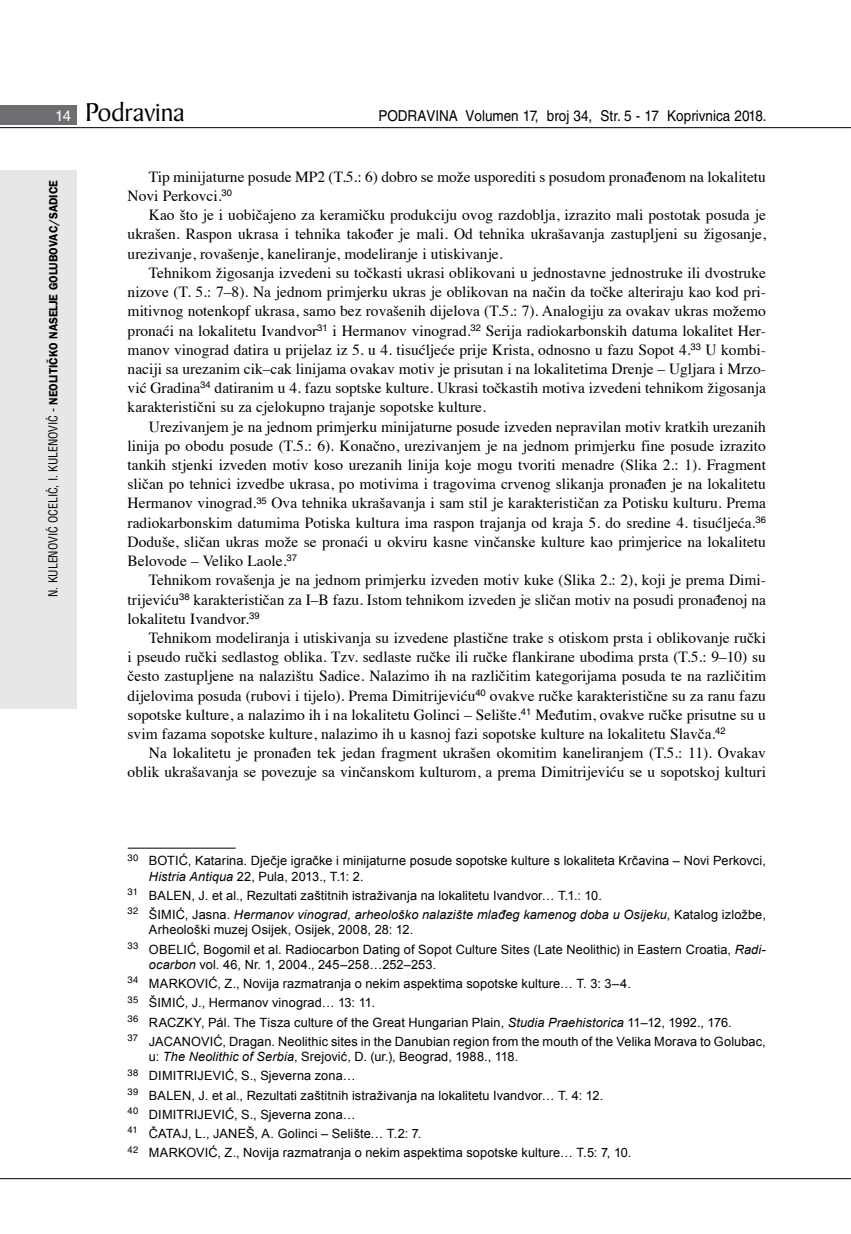
<style>
.page{position:relative;width:851px;height:1234px;background:#fff}
.page>*{position:absolute;margin:0;border:0;box-sizing:border-box;transform-origin:0 0}
.t1{font:27.6px "Baker Signet BT";color:#000}
.t2{font:15.45px/19.2px "Times";color:#000;text-align:justify}
.t3{font:15px "Helvetica LT Skin 29";color:#000;scale:.9 1}
.t4{font:12.75px/19.2px "Arial";letter-spacing:.01em;color:#000}
.t5{font:600 12px "ITC Franklin Gothic Skin 29";letter-spacing:-.005em;color:#000;scale:.95 1}
.s1{font-family:"Helvetica LT Skin 29";font-size:15px;color:#fff}
.s2{font-family:"Helvetica LT Skin 29";font-weight:400;font-stretch:condensed}
.s3{font-style:italic}
</style>
<div class="page">
<div style="left:0;top:170px;width:77px;height:538px;background:#e6e7e8"></div>
<div style="left:0;top:105px;width:77px;height:19px;background:#6d6e71"></div>
<hr style="left:0;top:127px;width:850px;height:1px;background:#000">
<hr style="left:0;top:1177px;width:850px;height:1px;background:#000">
<hr style="left:128px;top:847px;width:108px;height:1px;background:#000">
<h1 class="t1" style="left:55px;top:95px;width:131px"><span class="s1">14</span> Podravina</h1>
<p class="t3" style="left:378px;top:107px;width:433px">PODRAVINA Volumen 17, broj 34, Str. 5 - 17 Koprivnica 2018.</p>
<p class="t5" style="left:46px;top:596px;width:440px;rotate:-90deg"><span class="s2">N. KULENOVIĆ OCELIĆ, I. KULENOVIĆ -</span> NEOLITIČKO NASELJE GOLUBOVAC/SADICE</p>
<p class="t2" style="left:128px;top:166px;width:639px;text-indent:21px">Tip minijaturne posude MP2 (T.5.: 6) dobro se može usporediti s posudom pronađenom na lokalitetu<br>Novi Perkovci.<sup>30</sup></p>
<p class="t2" style="left:128px;top:204px;width:639px;text-indent:21px">Kao što je i uobičajeno za keramičku produkciju ovog razdoblja, izrazito mali postotak posuda je ukrašen. Raspon ukrasa i tehnika također je mali. Od tehnika ukrašavanja zastupljeni su žigosanje, urezivanje, rovašenje, kaneliranje, modeliranje i utiskivanje.</p>
<p class="t2" style="left:128px;top:262px;width:639px;text-indent:21px">Tehnikom žigosanja izvedeni su točkasti ukrasi oblikovani u jednostavne jednostruke ili dvostruke nizove (T. 5.: 7–8). Na jednom primjerku ukras je oblikovan na način da točke alteriraju kao kod pri&shy;mitivnog notenkopf ukrasa, samo bez rovašenih dijelova (T.5.: 7). Analogiju za ovakav ukras možemo pronaći na lokalitetu Ivandvor<sup>31</sup> i Hermanov vinograd.<sup>32</sup> Serija radiokarbonskih datuma lokalitet Her&shy;manov vinograd datira u prijelaz iz 5. u 4. tisućljeće prije Krista, odnosno u fazu Sopot 4.<sup>33</sup> U kombi&shy;naciji sa urezanim cik–cak linijama ovakav motiv je prisutan i na lokalitetima Drenje – Ugljara i Mrzo&shy;vić Gradina<sup>34</sup> datiranim u 4. fazu soptske kulture. Ukrasi točkastih motiva izvedeni tehnikom žigosanja karakteristični su za cjelokupno trajanje sopotske kulture.</p>
<p class="t2" style="left:128px;top:415px;width:639px;text-indent:21px">Urezivanjem je na jednom primjerku minijaturne posude izveden nepravilan motiv kratkih urezanih linija po obodu posude (T.5.: 6). Konačno, urezivanjem je na jednom primjerku fine posude izrazito tankih stjenki izveden motiv koso urezanih linija koje mogu tvoriti menadre (Slika 2.: 1). Fragment sličan po tehnici izvedbe ukrasa, po motivima i tragovima crvenog slikanja pronađen je na lokalitetu Hermanov vinograd.<sup>35</sup> Ova tehnika ukrašavanja i sam stil je karakterističan za Potisku kulturu. Prema radiokarbonskim datumima Potiska kultura ima raspon trajanja od kraja 5. do sredine 4. tisućljeća.<sup>36<br></sup>Doduše, sličan ukras može se pronaći u okviru kasne vinčanske kulture kao primjerice na lokalitetu Belovode – Veliko Laole.<sup>37</sup></p>
<p class="t2" style="left:128px;top:569px;width:639px;text-indent:21px">Tehnikom rovašenja je na jednom primjerku izveden motiv kuke (Slika 2.: 2), koji je prema Dimi&shy;trijeviću<sup>38</sup> karakterističan za I–B fazu. Istom tehnikom izveden je sličan motiv na posudi pronađenoj na lokalitetu Ivandvor.<sup>39</sup></p>
<p class="t2" style="left:128px;top:626px;width:639px;text-indent:21px">Tehnikom modeliranja i utiskivanja su izvedene plastične trake s otiskom prsta i oblikovanje ručki i pseudo ručki sedlastog oblika. Tzv. sedlaste ručke ili ručke flankirane ubodima prsta (T.5.: 9–10) su često zastupljene na nalazištu Sadice. Nalazimo ih na različitim kategorijama posuda te na različitim dijelovima posuda (rubovi i tijelo). Prema Dimitrijeviću<sup>40</sup> ovakve ručke karakteristične su za ranu fazu sopotske kulture, a nalazimo ih i na lokalitetu Golinci – Selište.<sup>41</sup> Međutim, ovakve ručke prisutne su u svim fazama sopotske kulture, nalazimo ih u kasnoj fazi sopotske kulture na lokalitetu Slavča.<sup>42</sup></p>
<p class="t2" style="left:128px;top:742px;width:639px;text-align:right">Na lokalitetu je pronađen tek jedan fragment ukrašen okomitim kaneliranjem (T.5.: 11). Ovakav oblik ukrašavanja se povezuje sa vinčanskom kulturom, a prema Dimitrijeviću se u sopotskoj kulturi</p>
<p class="t4" style="left:149px;top:853px;width:618px;line-height:15.3px;text-indent:-21px"><sup>30</sup> BOTIĆ, Katarina. Dječje igračke i minijaturne posude sopotske kulture s lokaliteta Krčavina – Novi Perkovci,<br><span class="s3">Histria Antiqua</span> 22, Pula, 2013., T.1: 2.</p>
<p class="t4" style="left:128px;top:885px;width:639px"><sup>31</sup> BALEN, J. et al., Rezultati zaštitnih istraživanja na lokalitetu Ivandvor… T.1.: 10.<br><sup>32</sup> ŠIMIĆ, Jasna. <span class="s3">Hermanov vinograd, arheološko nalazište mlađeg kamenog doba u Osijeku</span>, Katalog izložbe,</p>
<p class="t4" style="left:128px;top:920px;width:639px;text-indent:21px">Arheološki muzej Osijek, Osijek, 2008, 28: 12.<br><sup>33</sup> OBELIĆ, Bogomil et al. Radiocarbon Dating of Sopot Culture Sites (Late Neolithic) in Eastern Croatia, <span class="s3">Radi-</span></p>
<p class="t4" style="left:128px;top:954px;width:639px;text-indent:21px"><span class="s3">ocarbon</span> vol. 46, Nr. 1, 2004., 245–258…252–253.<br><sup>34</sup> MARKOVIĆ, Z., Novija razmatranja o nekim aspektima sopotske kulture… T. 3: 3–4.<br><sup>35</sup> ŠIMIĆ, J., Hermanov vinograd… 13: 11.<br><sup>36</sup> RACZKY, Pál. The Tisza culture of the Great Hungarian Plain, <span class="s3">Studia Praehistorica</span> 11–12, 1992., 176.<br><sup>37</sup> JACANOVIĆ, Dragan. Neolithic sites in the Danubian region from the mouth of the Velika Morava to Golubac,</p>
<p class="t4" style="left:128px;top:1046px;width:505px;text-indent:21px">u: <span class="s3">The Neolithic of Serbia</span>, Srejović, D. (ur.), Beograd, 1988., 118.<br><sup>38</sup> DIMITRIJEVIĆ, S., Sjeverna zona…<br><sup>39</sup> BALEN, J. et al., Rezultati zaštitnih istraživanja na lokalitetu Ivandvor… T. 4: 12.<br><sup>40</sup> DIMITRIJEVIĆ, S., Sjeverna zona…<br><sup>41</sup> ČATAJ, L., JANEŠ, A. Golinci – Selište… T.2: 7.<br><sup>42</sup> MARKOVIĆ, Z., Novija razmatranja o nekim aspektima sopotske kulture… T.5: 7, 10.</p>
</div>
